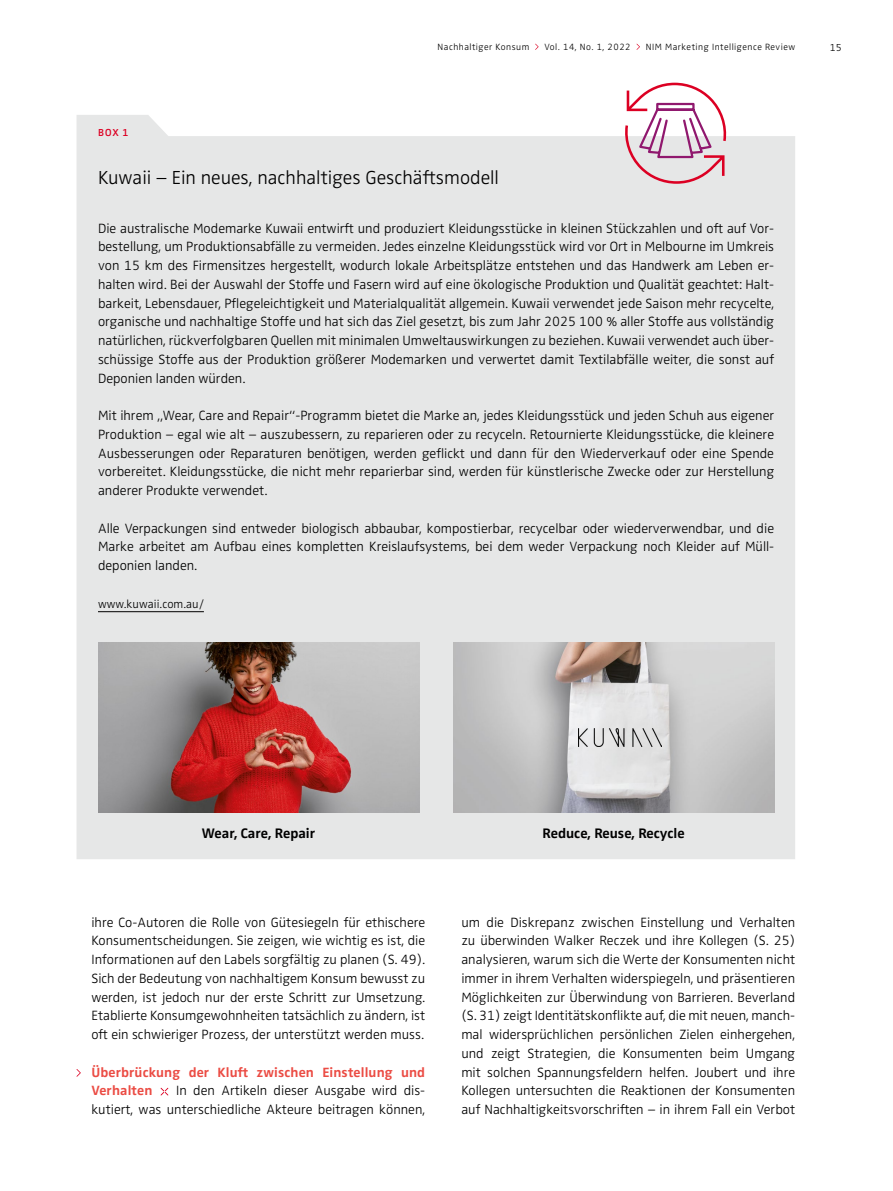
<style>
.page{position:relative;width:893px;height:1191px;background:#fff}
.page>*{position:absolute;margin:0;border:0;box-sizing:border-box;transform-origin:0 0}
.t1{font:300 19.5px "Zwo OT";color:#000}
.t2{font:700 14.25px "Zwo OT";color:#000}
.t3{font:300 13.8px/18.8px "Zwo OT";color:#000;text-align:justify}
.t4{font:700 13.8px/18.8px "Zwo OT";letter-spacing:.01em;color:#eb4c44}
.t5{font:300 12px "Zwo OT";letter-spacing:.005em;color:#000}
.t6{font:600 10.5px "Zwo OT";color:#dc0023}
.t7{font:300 10.5px "Zwo OT";color:#000}
.t8{font:300 9.3px "Zwo OT";letter-spacing:.05em;color:#000}
</style>
<div class="page">
<div style="left:77px;top:115px;width:718px;height:744px;background:#e6e7e7"></div>
<svg style="left:77px;top:1069px;width:4px;height:7px"></svg>
<svg style="left:161px;top:1087px;width:7px;height:8px"></svg>
<hr style="left:98px;top:611px;width:106px;height:1px;background:#000">
<img style="left:98px;top:642px;width:321px;height:170px">
<img style="left:453px;top:642px;width:321px;height:170px">
<svg style="left:623px;top:83px;width:105px;height:101px"></svg>
<img style="left:579px;top:728px;width:83px;height:18px">
<svg style="left:535px;top:44px;width:4px;height:6px"></svg>
<p class="t8" style="left:438px;top:41px;width:93px">Nachhaltiger Konsum</p>
<p class="t8" style="left:544px;top:41px;width:88px">Vol. 14, No. 1, 2022</p>
<p class="t8" style="left:646px;top:41px;width:151px">NIM Marketing Intelligence Review</p>
<p class="t7" style="left:830px;top:41px;width:14px">15</p>
<p class="t6" style="left:98px;top:126px;width:32px">BOX 1</p>
<h1 class="t1" style="left:98px;top:166px;width:402px">Kuwaii – Ein neues, nachhaltiges Geschäftsmodell</h1>
<p class="t3" style="left:98px;top:219px;width:678px">Die australische Modemarke Kuwaii entwirft und produziert Kleidungsstücke in kleinen Stückzahlen und oft auf Vor&shy;bestellung, um Produktionsabfälle zu vermeiden. Jedes einzelne Kleidungsstück wird vor Ort in Melbourne im Umkreis von 15 km des Firmensitzes hergestellt, wodurch lokale Arbeitsplätze entstehen und das Handwerk am Leben er&shy;halten wird. Bei der Auswahl der Stoffe und Fasern wird auf eine ökologische Produktion und Qualität geachtet: Halt&shy;barkeit, Lebensdauer, Pflegeleichtigkeit und Materialqualität allgemein. Kuwaii verwendet jede Saison mehr recycelte, organische und nachhaltige Stoffe und hat sich das Ziel gesetzt, bis zum Jahr 2025 100 % aller Stoffe aus vollständig natürlichen, rückverfolgbaren Quellen mit minimalen Umweltauswirkungen zu beziehen. Kuwaii verwendet auch über&shy;schüssige Stoffe aus der Produktion größerer Modemarken und verwertet damit Textilabfälle weiter, die sonst auf Deponien landen würden.</p>
<p class="t3" style="left:98px;top:406px;width:678px">Mit ihrem „Wear, Care and Repair“-Programm bietet die Marke an, jedes Kleidungsstück und jeden Schuh aus eigener Produktion – egal wie alt – auszubessern, zu reparieren oder zu recyceln. Retournierte Kleidungsstücke, die kleinere Ausbesserungen oder Reparaturen benötigen, werden geflickt und dann für den Wiederverkauf oder eine Spende vorbereitet. Kleidungsstücke, die nicht mehr reparierbar sind, werden für künstlerische Zwecke oder zur Herstellung anderer Produkte verwendet.</p>
<p class="t3" style="left:98px;top:519px;width:678px">Alle Verpackungen sind entweder biologisch abbaubar, kompostierbar, recycelbar oder wiederverwendbar, und die Marke arbeitet am Aufbau eines kompletten Kreislaufsystems, bei dem weder Verpackung noch Kleider auf Müll&shy;deponien landen.</p>
<p class="t5" style="left:98px;top:597px;width:107px">www.kuwaii.com.au/</p>
<p class="t2" style="left:202px;top:825px;width:115px">Wear, Care, Repair</p>
<p class="t2" style="left:543px;top:825px;width:144px">Reduce, Reuse, Recycle</p>
<p class="t3" style="left:91px;top:913px;width:335px">ihre Co-Autoren die Rolle von Gütesiegeln für ethischere Konsumentscheidungen. Sie zeigen, wie wichtig es ist, die Informationen auf den Labels sorgfältig zu planen (S. 49).<br>Sich der Bedeutung von nachhaltigem Konsum bewusst zu werden, ist jedoch nur der erste Schritt zur Umsetzung.<br>Etablierte Konsumgewohnheiten tatsächlich zu ändern, ist oft ein schwieriger Prozess, der unterstützt werden muss.</p>
<p class="t4" style="left:91px;top:1063px;width:335px">Überbrückung der Kluft zwischen Einstellung und<br>Verhalten</p>
<p class="t3" style="left:91px;top:1081px;width:335px;text-align:right">In den Artikeln dieser Ausgabe wird dis-<br>kutiert, was unterschiedliche Akteure beitragen können,</p>
<p class="t3" style="left:461px;top:913px;width:335px">um die Diskrepanz zwischen Einstellung und Verhalten zu überwinden Walker Reczek und ihre Kollegen (S. 25) analysieren, warum sich die Werte der Konsumenten nicht immer in ihrem Verhalten widerspiegeln, und präsentieren Möglichkeiten zur Überwindung von Barrieren. Beverland (S. 31) zeigt Identitätskonflikte auf, die mit neuen, manch&shy;mal widersprüchlichen persönlichen Zielen einhergehen, und zeigt Strategien, die Konsumenten beim Umgang mit solchen Spannungsfeldern helfen. Joubert und ihre Kollegen untersuchten die Reaktionen der Konsumenten auf Nachhaltigkeitsvorschriften – in ihrem Fall ein Verbot</p>
</div>
